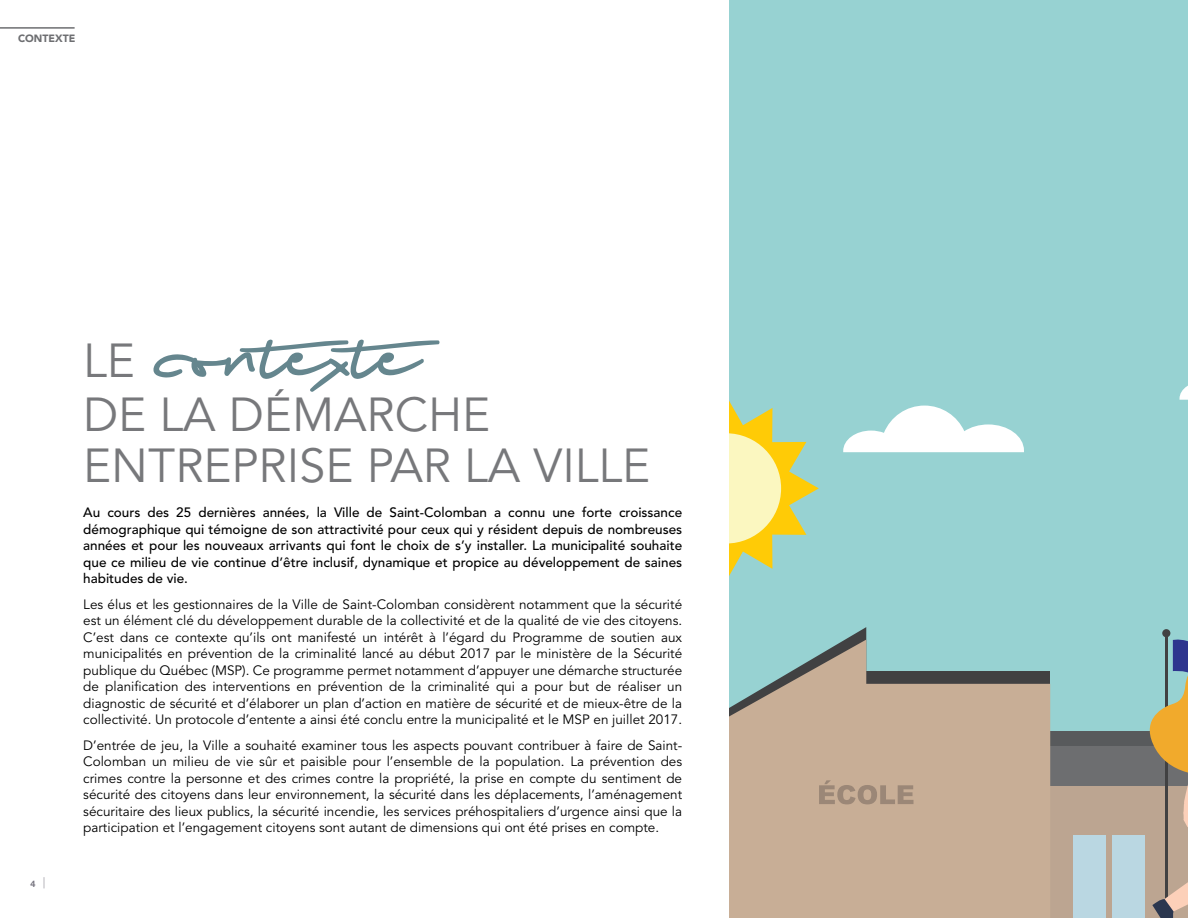
<style>
.page{position:relative;width:1188px;height:918px;background:#fff}
.page>*{position:absolute;margin:0;border:0;box-sizing:border-box;transform-origin:0 0}
.t1{font:47.4px "Avenir";color:#77787b}
.t2{font:13.5px/16.5px "Avenir";color:#000;text-align:justify}
.t3{font:500 13.5px/16.5px "Avenir";color:#000;text-align:justify}
.t4{font:900 10.5px "Avenir";color:#6d6e71}
.t5{font:700 9px "Helvetica Neue LT Std";color:#777580}
</style>
<div class="page">
<svg style="left:153px;top:339px;width:287px;height:53px"></svg>
<div style="left:729px;top:0;width:459px;height:918px;background:#97d2d2"></div>
<svg style="left:729px;top:401px;width:90px;height:175px"></svg>
<svg style="left:1180px;top:385px;width:8px;height:15px"></svg>
<svg style="left:843px;top:406px;width:181px;height:46px"></svg>
<div style="left:1050px;top:732px;width:138px;height:15px;background:#585a5c"></div>
<div style="left:1041px;top:786px;width:147px;height:132px;background:#bca591"></div>
<div style="left:1050px;top:747px;width:138px;height:39px;background:#6d6e70"></div>
<div style="left:914px;top:671px;width:136px;height:247px;background:#c8ae96"></div>
<div style="left:1074px;top:836px;width:32px;height:82px;background:#bad7e2"></div>
<div style="left:1112px;top:836px;width:33px;height:82px;background:#bad7e2"></div>
<svg style="left:1139px;top:629px;width:49px;height:289px"></svg>
<svg style="left:729px;top:627px;width:185px;height:291px;background:#baae9a"></svg>
<hr style="left:0;top:27px;width:75px;height:2px;background:#6d6e71">
<p class="t4" style="left:18px;top:32px;width:59px">CONTEXTE</p>
<p class="t5" style="left:31px;top:879px;width:16px">4 <sup>|</sup></p>
<h1 class="t1" style="left:83px;top:334px;width:53px">Le</h1>
<h1 class="t1" style="left:83px;top:387px;width:214px">de la démarc</h1>
<h1 class="t1" style="left:428px;top:387px;width:64px">he</h1>
<h1 class="t1" style="left:83px;top:438px;width:58px">entr</h1>
<h1 class="t1" style="left:203px;top:438px;width:51px">epris</h1>
<h1 class="t1" style="left:326px;top:438px;width:69px">e par</h1>
<h1 class="t1" style="left:464px;top:438px;width:188px">la Ville</h1>
<p class="t3" style="left:83px;top:505px;width:600px">Au cours des 25 dernières années, la Ville de Saint-Colomban a connu une forte croissance démographique qui témoigne de son attractivité pour ceux qui y résident depuis de nombreuses années et pour les nouveaux arrivants qui font le choix de s’y installer. La municipalité souhaite que ce milieu de vie continue d’être inclusif, dynamique et propice au développement de saines habitudes de vie.</p>
<p class="t2" style="left:83px;top:596px;width:600px">Les élus et les gestionnaires de la Ville de Saint-Colomban considèrent notamment que la sécurité est un élément clé du développement durable de la collectivité et de la qualité de vie des citoyens.<br>C’est dans ce contexte qu’ils ont manifesté un intérêt à l’égard du Programme de soutien aux municipalités en prévention de la criminalité lancé au début 2017 par le ministère de la Sécurité publique du Québec (MSP). Ce programme permet notamment d’appuyer une démarche structurée de planification des interventions en prévention de la criminalité qui a pour but de réaliser un diagnostic de sécurité et d’élaborer un plan d’action en matière de sécurité et de mieux-être de la collectivité. Un protocole d’entente a ainsi été conclu entre la municipalité et le MSP en juillet 2017.</p>
<p class="t2" style="left:83px;top:737px;width:601px">D’entrée de jeu, la Ville a souhaité examiner tous les aspects pouvant contribuer à faire de Saint-Colomban un milieu de vie sûr et paisible pour l’ensemble de la population. La prévention des crimes contre la personne et des crimes contre la propriété, la prise en compte du sentiment de sécurité des citoyens dans leur environnement, la sécurité dans les déplacements, l’aménagement sécuritaire des lieux publics, la sécurité incendie, les services préhospitaliers d’urgence ainsi que la participation et l’engagement citoyens sont autant de dimensions qui ont été prises en compte.</p>
</div>
